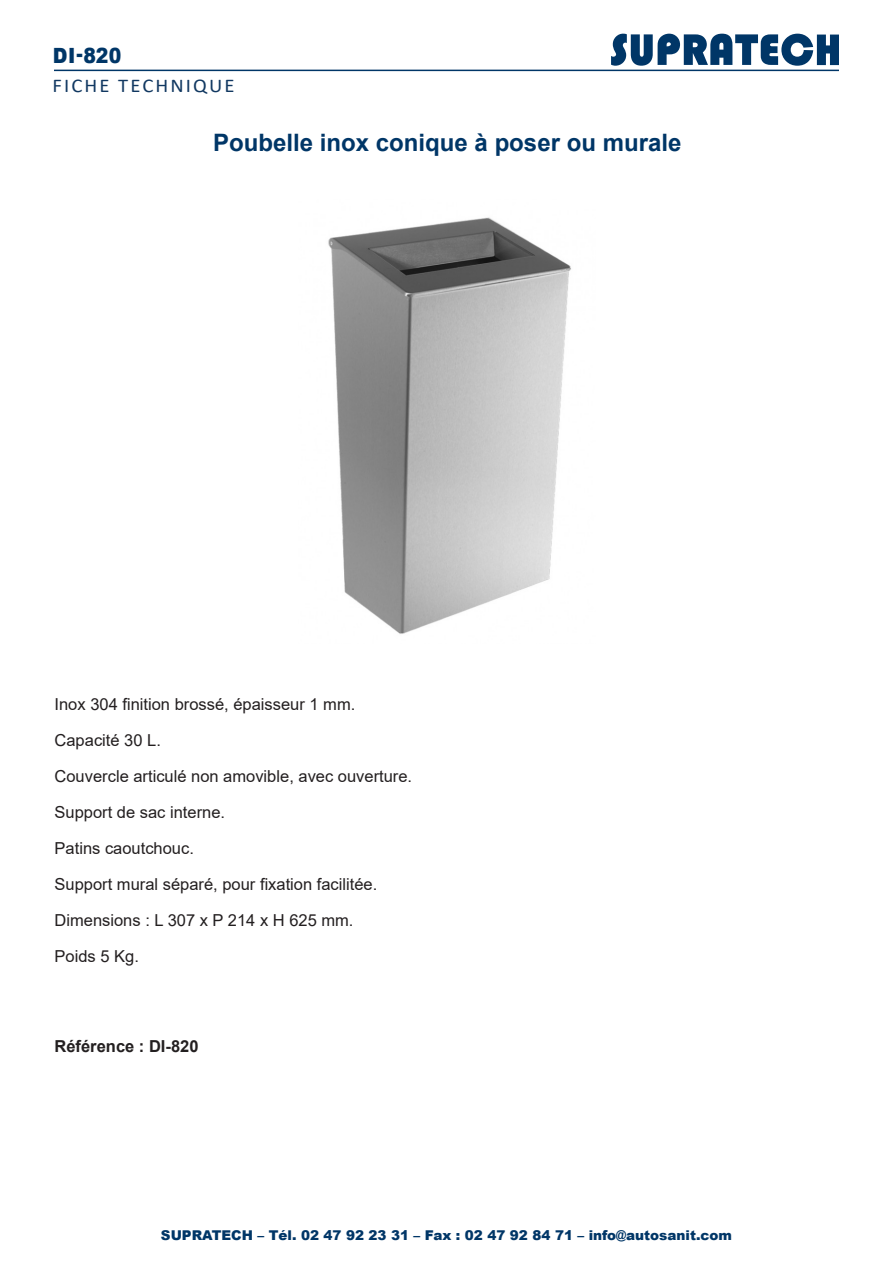
<style>
.page{position:relative;width:893px;height:1263px;background:#fff}
.page>*{position:absolute;margin:0;border:0;box-sizing:border-box;transform-origin:0 0}
.t1{font:700 24px "Arial";color:#003667}
.t2{font:900 21px "Arial";color:#003667;scale:.9 1}
.t3{font:19.5px "Calibri";letter-spacing:.1em;color:#113861;scale:1.06 1}
.t4{font:16.5px "Arial";color:#231f20}
.t5{font:700 16.5px "Arial";color:#231f20}
.t6{font:900 13.5px "Arial";color:#003667}
</style>
<div class="page">
<svg style="left:611px;top:34px;width:228px;height:32px"></svg>
<hr style="left:54px;top:70px;width:785px;height:1px;background:#003667">
<img style="left:328px;top:217px;width:243px;height:417px">
<p class="t2" style="left:53px;top:40px;width:78px">DI-820</p>
<p class="t3" style="left:53px;top:72px;width:173px">FICHE TECHNIQUE</p>
<p class="t1" style="left:213px;top:126px;width:470px">Poubelle inox conique à poser ou murale</p>
<p class="t4" style="left:55px;top:693px;width:302px">Inox 304 finition brossé, épaisseur 1 mm.</p>
<p class="t4" style="left:55px;top:729px;width:108px">Capacité 30 L.</p>
<p class="t4" style="left:55px;top:765px;width:359px">Couvercle articulé non amovible, avec ouverture.</p>
<p class="t4" style="left:55px;top:801px;width:172px">Support de sac interne.</p>
<p class="t4" style="left:55px;top:837px;width:141px">Patins caoutchouc.</p>
<p class="t4" style="left:55px;top:873px;width:324px">Support mural séparé, pour fixation facilitée.</p>
<p class="t4" style="left:55px;top:909px;width:300px">Dimensions : L 307 x P 214 x H 625 mm.</p>
<p class="t4" style="left:55px;top:945px;width:86px">Poids 5 Kg.</p>
<p class="t5" style="left:55px;top:1035px;width:145px">Référence : DI-820</p>
<p class="t6" style="left:161px;top:1225px;width:572px">SUPRATECH – Tél. 02 47 92 23 31 – Fax : 02 47 92 84 71 – info@autosanit.com</p>
</div>
